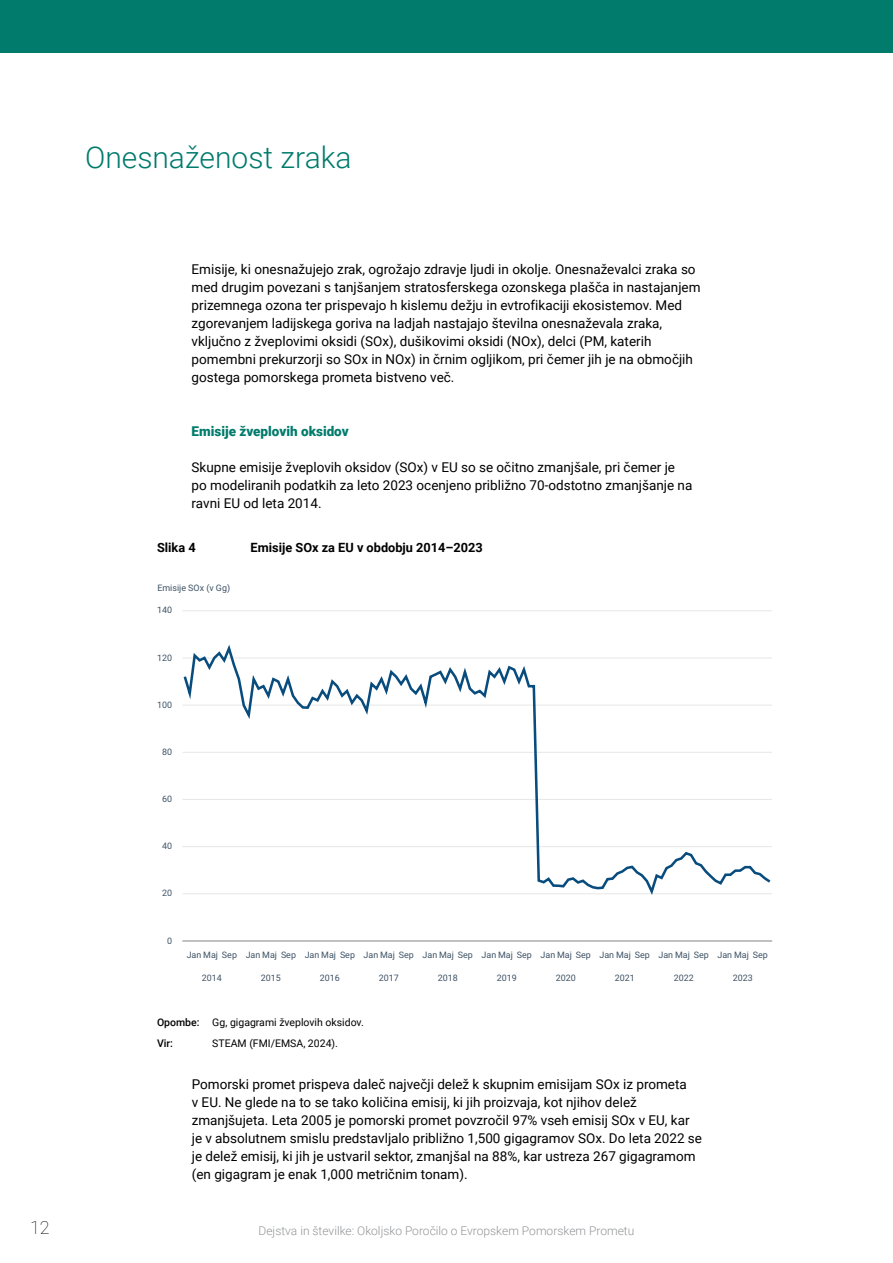
<style>
.page{position:relative;width:893px;height:1263px;background:#fff}
.page>*{position:absolute;margin:0;border:0;box-sizing:border-box;transform-origin:0 0}
.t1{font:300 30px "Roboto";color:#007b6c}
.t2{font:100 18px "Roboto";color:#000}
.t3{font:13.5px/18px "Roboto";color:#000}
.t4{font:900 13.5px "Roboto";color:#007b6c}
.t5{font:700 12.75px "Roboto";color:#000}
.t6{font:300 12px "Roboto";color:#939598}
.t7{font:10.5px/21.3px "Roboto";color:#000}
.t8{font:8.85px "Roboto";color:#3e5265}
.s1{font-weight:500}
</style>
<div class="page">
<div style="left:0;top:0;width:893px;height:53px;background:#007b6c"></div>
<hr style="left:182px;top:610px;width:590px;height:1px;background:#e6e7e8">
<svg style="left:182px;top:644px;width:590px;height:251px"></svg>
<hr style="left:182px;top:941px;width:590px;height:1px;background:#808285">
<h1 class="t1" style="left:85px;top:136px;width:268px">Onesnaženost zraka</h1>
<p class="t3" style="left:192px;top:259px;width:510px">Emisije, ki onesnažujejo zrak, ogrožajo zdravje ljudi in okolje. Onesnaževalci zraka so med drugim povezani s tanjšanjem stratosferskega ozonskega plašča in nastajanjem prizemnega ozona ter prispevajo h kislemu dežju in evtrofikaciji ekosistemov. Med zgorevanjem ladijskega goriva na ladjah nastajajo številna onesnaževala zraka, vključno z žveplovimi oksidi (SOx), dušikovimi oksidi (NOx), delci (PM, katerih pomembni prekurzorji so SOx in NOx) in črnim ogljikom, pri čemer jih je na območjih gostega pomorskega prometa bistveno več.</p>
<p class="t4" style="left:192px;top:421px;width:159px">Emisije žveplovih oksidov</p>
<p class="t3" style="left:192px;top:457px;width:502px">Skupne emisije žveplovih oksidov (SOx) v EU so se očitno zmanjšale, pri čemer je po modeliranih podatkih za leto 2023 ocenjeno približno 70-odstotno zmanjšanje na ravni EU od leta 2014.</p>
<p class="t5" style="left:157px;top:539px;width:40px">Slika 4</p>
<p class="t5" style="left:251px;top:539px;width:234px">Emisije SOx za EU v obdobju 2014–2023</p>
<p class="t8" style="left:157px;top:581px;width:74px">Emisije SOx (v Gg)</p>
<p class="t8" style="left:157px;top:604px;width:17px">140</p>
<p class="t8" style="left:157px;top:651px;width:17px">120</p>
<p class="t8" style="left:157px;top:698px;width:17px">100</p>
<p class="t8" style="left:162px;top:745px;width:12px">80</p>
<p class="t8" style="left:162px;top:793px;width:12px">60</p>
<p class="t8" style="left:162px;top:840px;width:12px">40</p>
<p class="t8" style="left:162px;top:887px;width:12px">20</p>
<p class="t8" style="left:167px;top:934px;width:7px">0</p>
<p class="t8" style="left:187px;top:949px;width:583px">Jan Maj Sep Jan Maj Sep Jan Maj Sep Jan Maj Sep Jan Maj Sep Jan Maj Sep Jan Maj Sep Jan Maj Sep Jan Maj Sep Jan Maj Sep</p>
<p class="t8" style="left:202px;top:972px;width:22px">2014</p>
<p class="t8" style="left:261px;top:972px;width:22px">2015</p>
<p class="t8" style="left:320px;top:972px;width:22px">2016</p>
<p class="t8" style="left:379px;top:972px;width:22px">2017</p>
<p class="t8" style="left:438px;top:972px;width:22px">2018</p>
<p class="t8" style="left:497px;top:972px;width:22px">2019</p>
<p class="t8" style="left:556px;top:972px;width:22px">2020</p>
<p class="t8" style="left:615px;top:972px;width:22px">2021</p>
<p class="t8" style="left:674px;top:972px;width:22px">2022</p>
<p class="t8" style="left:733px;top:972px;width:22px">2023</p>
<p class="t7" style="left:157px;top:1011px;width:208px"><span class="s1">Opombe:</span> Gg, gigagrami žveplovih oksidov.<br><span class="s1">Vir:</span></p>
<p class="t7" style="left:212px;top:1032px;width:127px">STEAM (FMI/EMSA, 2024).</p>
<p class="t3" style="left:192px;top:1075px;width:512px">Pomorski promet prispeva daleč največji delež k skupnim emisijam SOx iz prometa<br>v EU. Ne glede na to se tako količina emisij, ki jih proizvaja, kot njihov delež zmanjšujeta. Leta 2005 je pomorski promet povzročil 97% vseh emisij SOx v EU, kar je v absolutnem smislu predstavljalo približno 1,500 gigagramov SOx. Do leta 2022 se je delež emisij, ki jih je ustvaril sektor, zmanjšal na 88%, kar ustreza 267 gigagramom (en gigagram je enak 1,000 metričnim tonam).</p>
<h2 class="t2" style="left:30px;top:1214px;width:21px">12</h2>
<p class="t6" style="left:259px;top:1223px;width:377px">Dejstva in številke: Okoljsko Poročilo o Evropskem Pomorskem Prometu</p>
</div>
